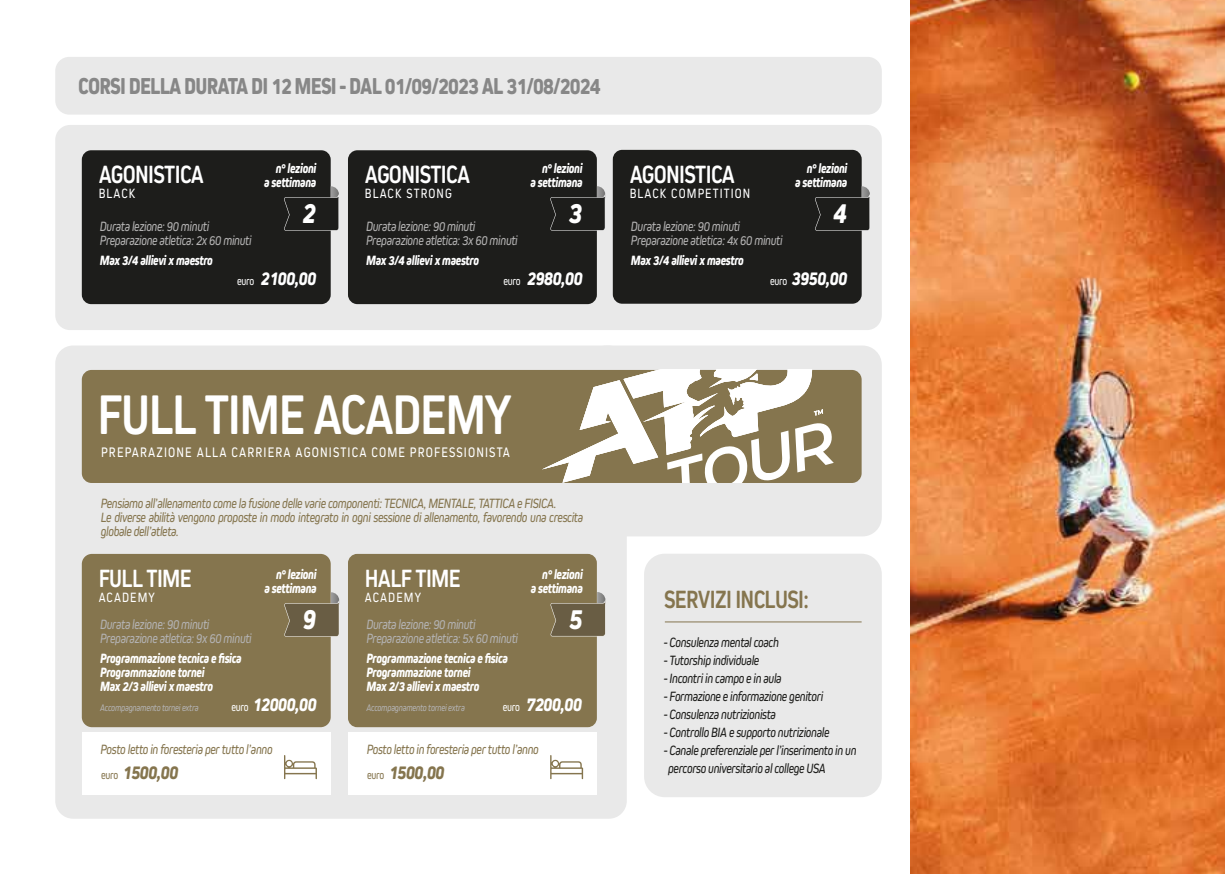
<style>
.page{position:relative;width:1225px;height:874px;background:#fff}
.page>*{position:absolute;margin:0;border:0;box-sizing:border-box;transform-origin:0 0}
.t1{font:700 58px "Kiro";letter-spacing:-.03em;color:#fff;scale:.85 1}
.t2{font:italic 800 30px "Kiro";color:#fff;scale:.85 1}
.t3{font:700 26px "Kiro";letter-spacing:-.03em;color:#fff;scale:.85 1}
.t4{font:700 26px "Kiro";letter-spacing:-.03em;color:#85754e;scale:.85 1}
.t5{font:800 24px "Kiro";letter-spacing:-.04em;color:#878787;scale:.85 1}
.t6{font:italic 800 20px "Kiro";letter-spacing:-.03em;color:#fff;scale:.85 1}
.t7{font:italic 800 20px "Kiro";letter-spacing:-.03em;color:#85754e;scale:.85 1}
.t8{font:14.4px "Kiro";letter-spacing:.095em;color:#fff;scale:.85 1}
.t9{font:italic 800 14px/14px "Kiro";letter-spacing:-.03em;color:#fff;text-align:right;scale:.85 1}
.t10{font:italic 14px/14px "Kiro";letter-spacing:-.03em;color:#85754e;scale:.85 1}
.t11{font:italic 14px/14px "Kiro";letter-spacing:-.03em;color:#b3b2b2;scale:.85 1}
.t12{font:italic 14px/18px "Kiro";letter-spacing:-.03em;color:#1d1d1b;scale:.85 1}
.t13{font:14px "Kiro";letter-spacing:.095em;color:#fff;scale:.85 1}
.t14{font:italic 10px "Kiro";letter-spacing:-.03em;color:#b3b2b2;scale:.85 1}
.s1{font-weight:400;font-style:normal;font-size:12px}
</style>
<div class="page">
<div style="left:588px;top:346px;width:293px;height:189px;background:#e9e9e9;border-radius:18px"></div>
<div style="left:587px;top:345px;width:295px;height:191px;border:2px solid #e9e9e9;border-radius:18px"></div>
<div style="left:645px;top:554px;width:236px;height:241px;background:#e9e9e9;border-radius:20px"></div>
<div style="left:644px;top:553px;width:238px;height:243px;border:2px solid #e9e9e9;border-radius:20px"></div>
<div style="left:56px;top:126px;width:825px;height:203px;background:#e9e9e9;border-radius:14px"></div>
<div style="left:55px;top:125px;width:827px;height:205px;border:2px solid #e9e9e9;border-radius:14px"></div>
<div style="left:56px;top:58px;width:825px;height:56px;background:#e9e9e9;border-radius:13px"></div>
<div style="left:55px;top:57px;width:827px;height:58px;border:2px solid #e9e9e9;border-radius:13px"></div>
<div style="left:56px;top:346px;width:570px;height:471px;background:#e9e9e9;border-radius:17px"></div>
<div style="left:55px;top:345px;width:572px;height:473px;border:2px solid #e9e9e9;border-radius:17px"></div>
<div style="left:82px;top:150px;width:249px;height:154px;background:#1d1d1b;border-radius:9px"></div>
<div style="left:348px;top:150px;width:249px;height:154px;background:#1d1d1b;border-radius:9px"></div>
<div style="left:613px;top:150px;width:248px;height:153px;background:#1d1d1b;border-radius:9px"></div>
<div style="left:82px;top:370px;width:779px;height:112px;background:#85754e;border-radius:10px"></div>
<div style="left:82px;top:732px;width:249px;height:62px;background:#fff"></div>
<img style="left:911px;top:0;width:314px;height:873px">
<svg style="left:284px;top:186px;width:55px;height:44px"></svg>
<svg style="left:550px;top:186px;width:55px;height:44px"></svg>
<svg style="left:815px;top:186px;width:55px;height:44px"></svg>
<div style="left:82px;top:553px;width:249px;height:173px;background:#85754e;border-radius:10px"></div>
<div style="left:348px;top:553px;width:249px;height:173px;background:#85754e;border-radius:9px"></div>
<svg style="left:550px;top:591px;width:55px;height:45px"></svg>
<svg style="left:284px;top:592px;width:55px;height:44px"></svg>
<svg style="left:284px;top:755px;width:33px;height:24px"></svg>
<div style="left:348px;top:732px;width:249px;height:62px;background:#fff"></div>
<svg style="left:550px;top:755px;width:33px;height:24px"></svg>
<hr style="left:665px;top:621px;width:196px;height:1px;background:#85754e">
<svg style="left:542px;top:370px;width:292px;height:112px"></svg>
<h3 class="t5" style="left:78px;top:71px;width:616px">CORSI DELLA DURATA DI 12 MESI - DAL 01/09/2023 AL 31/08/2024</h3>
<h3 class="t3" style="left:99px;top:159px;width:125px">AGONISTICA</h3>
<p class="t13" style="left:99px;top:185px;width:45px">BLACK</p>
<p class="t9" style="left:264px;top:162px;width:63px">n° lezioni<br>a settimana</p>
<h3 class="t3" style="left:365px;top:159px;width:125px">AGONISTICA</h3>
<p class="t13" style="left:365px;top:185px;width:104px">BLACK STRONG</p>
<p class="t9" style="left:530px;top:162px;width:63px">n° lezioni<br>a settimana</p>
<h3 class="t3" style="left:629px;top:159px;width:125px">AGONISTICA</h3>
<p class="t13" style="left:629px;top:185px;width:143px">BLACK COMPETITION</p>
<p class="t9" style="left:795px;top:162px;width:63px">n° lezioni<br>a settimana</p>
<p class="t11" style="left:100px;top:219px;width:180px">Durata lezione: 90 minuti<br>Preparazione atletica: 2x 60 minuti</p>
<p class="t9" style="left:100px;top:253px;width:134px">Max 3/4 allievi x maestro</p>
<h2 class="t2" style="left:302px;top:196px;width:17px">2</h2>
<p class="t11" style="left:366px;top:219px;width:180px">Durata lezione: 90 minuti<br>Preparazione atletica: 3x 60 minuti</p>
<p class="t9" style="left:366px;top:253px;width:134px">Max 3/4 allievi x maestro</p>
<h2 class="t2" style="left:569px;top:195px;width:17px">3</h2>
<p class="t11" style="left:631px;top:219px;width:180px">Durata lezione: 90 minuti<br>Preparazione atletica: 4x 60 minuti</p>
<p class="t9" style="left:631px;top:253px;width:134px">Max 3/4 allievi x maestro</p>
<h2 class="t2" style="left:833px;top:196px;width:17px">4</h2>
<h3 class="t6" style="left:237px;top:266px;width:95px"><span class="s1">euro</span> 2100,00</h3>
<h3 class="t6" style="left:503px;top:266px;width:95px"><span class="s1">euro</span> 2980,00</h3>
<h3 class="t6" style="left:770px;top:266px;width:93px"><span class="s1">euro</span> 3950,00</h3>
<h1 class="t1" style="left:98px;top:381px;width:488px">FULL TIME ACADEMY</h1>
<p class="t8" style="left:101px;top:443px;width:482px">PREPARAZIONE ALLA CARRIERA AGONISTICA COME PROFESSIONISTA</p>
<p class="t10" style="left:101px;top:496px;width:569px">Pensiamo all’allenamento come la fusione delle varie componenti: TECNICA, MENTALE, TATTICA e FISICA.<br>Le diverse abilità vengono proposte in modo integrato in ogni sessione di allenamento, favorendo una crescita globale dell’atleta.</p>
<h3 class="t3" style="left:99px;top:563px;width:111px">FULL TIME</h3>
<p class="t13" style="left:99px;top:589px;width:68px">ACADEMY</p>
<p class="t9" style="left:264px;top:567px;width:63px">n° lezioni<br>a settimana</p>
<h3 class="t3" style="left:365px;top:563px;width:114px">HALF TIME</h3>
<p class="t13" style="left:365px;top:589px;width:68px">ACADEMY</p>
<p class="t9" style="left:531px;top:567px;width:63px">n° lezioni<br>a settimana</p>
<h2 class="t2" style="left:303px;top:601px;width:17px">9</h2>
<p class="t11" style="left:366px;top:616px;width:180px">Durata lezione: 90 minuti<br>Preparazione atletica: 5x 60 minuti</p>
<p class="t9" style="left:366px;top:651px;width:168px;text-align:left">Programmazione tecnica e fisica<br>Programmazione tornei<br>Max 2/3 allievi x maestro</p>
<p class="t14" style="left:366px;top:701px;width:117px">Accompagnamento tornei extra</p>
<h2 class="t2" style="left:569px;top:601px;width:17px">5</h2>
<p class="t11" style="left:100px;top:616px;width:180px">Durata lezione: 90 minuti<br>Preparazione atletica: 9x 60 minuti</p>
<p class="t9" style="left:100px;top:651px;width:168px;text-align:left">Programmazione tecnica e fisica<br>Programmazione tornei<br>Max 2/3 allievi x maestro</p>
<p class="t14" style="left:100px;top:701px;width:117px">Accompagnamento tornei extra</p>
<h3 class="t6" style="left:231px;top:692px;width:102px"><span class="s1">euro</span> 12000,00</h3>
<h3 class="t6" style="left:503px;top:692px;width:95px"><span class="s1">euro</span> 7200,00</h3>
<p class="t10" style="left:100px;top:741px;width:204px">Posto letto in foresteria per tutto l’anno</p>
<h3 class="t7" style="left:101px;top:760px;width:93px"><span class="s1">euro</span> 1500,00</h3>
<p class="t10" style="left:367px;top:741px;width:204px">Posto letto in foresteria per tutto l’anno</p>
<h3 class="t7" style="left:367px;top:760px;width:93px"><span class="s1">euro</span> 1500,00</h3>
<h3 class="t4" style="left:664px;top:584px;width:172px">SERVIZI INCLUSI:</h3>
<p class="t12" style="left:664px;top:632px;width:137px">- Consulenza mental coach</p>
<p class="t12" style="left:664px;top:650px;width:114px">- Tutorship individuale</p>
<p class="t12" style="left:664px;top:668px;width:140px">- Incontri in campo e in aula</p>
<p class="t12" style="left:664px;top:686px;width:189px">- Formazione e informazione genitori</p>
<p class="t12" style="left:664px;top:704px;width:133px">- Consulenza nutrizionista</p>
<p class="t12" style="left:664px;top:722px;width:196px">- Controllo BIA e supporto nutrizionale</p>
<p class="t12" style="left:668px;top:740px;width:223px;text-indent:-4px">- Canale preferenziale per l’inserimento in un percorso universitario al college USA</p>
</div>
